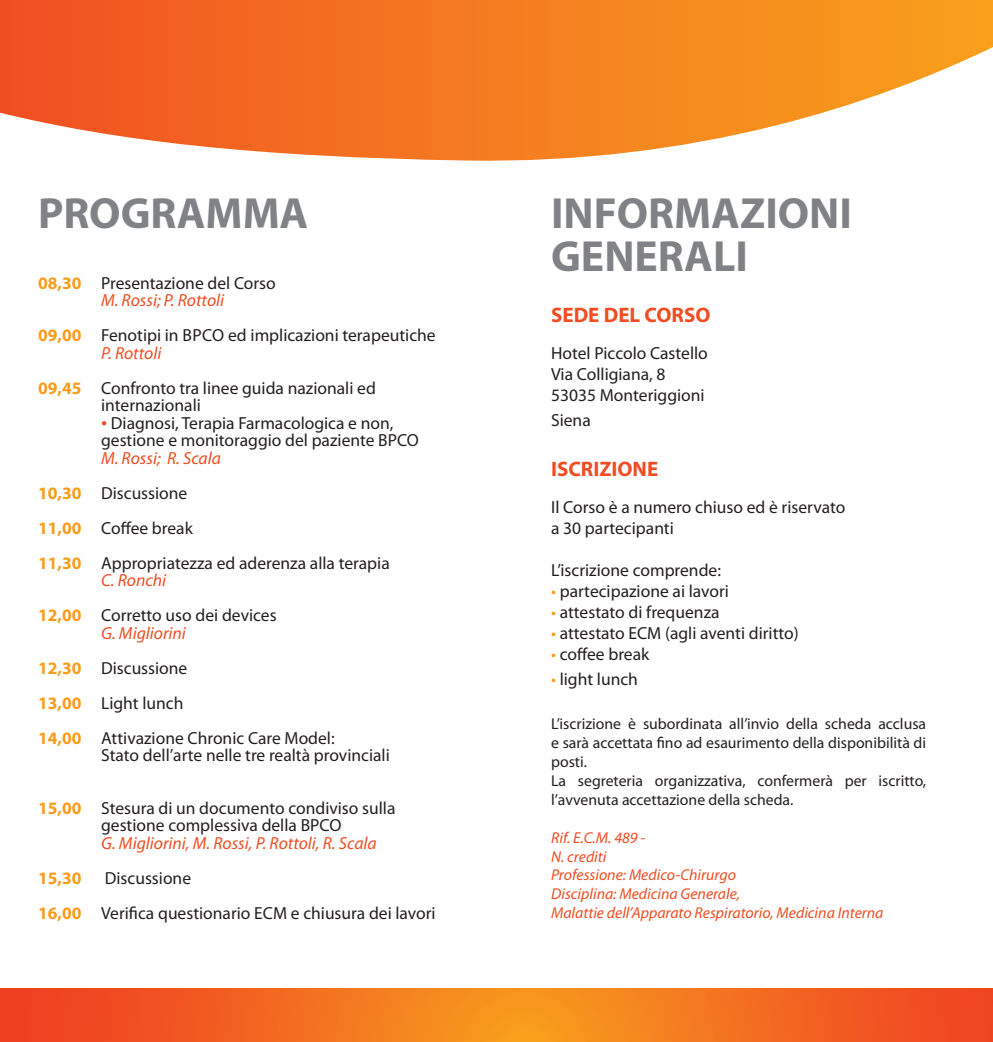
<style>
.page{position:relative;width:993px;height:1042px;background:#fff}
.page>*{position:absolute;margin:0;border:0;box-sizing:border-box;transform-origin:0 0}
.t1{font:700 43.75px "Myriad Pro";color:#808285}
.t2{font:700 21px "Myriad Pro";color:#f04d22}
.t3{font:17.5px/17.5px "Myriad Pro";color:#231f20;text-align:center}
.t4{font:italic 17.5px "Myriad Pro";color:#f04d22}
.t5{font:700 17.5px "Myriad Pro";color:#f89c1c}
.t6{font:15.75px/18.9px "Myriad Pro";color:#231f20}
.t7{font:italic 15.75px "Myriad Pro";color:#f04d22}
.s1{font-weight:700;color:#f89c1c}
.s2{font-family:"Times New Roman";color:#f04d22}
.s3{color:#f89c1c}
</style>
<div class="page">
<svg style="left:0;top:989px;width:992px;height:53px"></svg>
<svg style="left:0;top:0;width:992px;height:161px"></svg>
<p class="t1" style="left:38px;top:184px;width:272px">PROGRAMMA</p>
<p class="t3" style="left:38px;top:274px;width:239px"><span class="s1">08,30</span> Presentazione del Corso</p>
<p class="t4" style="left:101px;top:290px;width:124px">M. Rossi; P. Rottoli</p>
<p class="t3" style="left:38px;top:326px;width:399px"><span class="s1">09,00</span> Fenotipi in BPCO ed implicazioni terapeutiche</p>
<p class="t4" style="left:101px;top:342px;width:62px">P. Rottoli</p>
<p class="t3" style="left:38px;top:379px;width:339px"><span class="s1">09,45</span> Confronto tra linee guida nazionali ed</p>
<p class="t3" style="left:101px;top:396px;width:101px">internazionali</p>
<p class="t3" style="left:101px;top:414px;width:294px"><span class="s2">•</span> Diagnosi, Terapia Farmacologica e non,</p>
<p class="t3" style="left:101px;top:431px;width:319px">gestione e monitoraggio del paziente BPCO</p>
<p class="t4" style="left:101px;top:447px;width:121px">M. Rossi; R. Scala</p>
<p class="t3" style="left:38px;top:484px;width:151px"><span class="s1">10,30</span> Discussione</p>
<p class="t3" style="left:38px;top:519px;width:156px"><span class="s1">11,00</span> Coffee break</p>
<p class="t3" style="left:38px;top:554px;width:353px"><span class="s1">11,30</span> Appropriatezza ed aderenza alla terapia</p>
<p class="t4" style="left:101px;top:570px;width:66px">C. Ronchi</p>
<p class="t3" style="left:38px;top:606px;width:240px"><span class="s1">12,00</span> Corretto uso dei devices</p>
<p class="t4" style="left:101px;top:622px;width:86px">G. Migliorini</p>
<p class="t3" style="left:38px;top:659px;width:151px"><span class="s1">12,30</span> Discussione</p>
<p class="t3" style="left:38px;top:694px;width:147px"><span class="s1">13,00</span> Light lunch</p>
<p class="t3" style="left:38px;top:729px;width:298px"><span class="s1">14,00</span> Attivazione Chronic Care Model:</p>
<p class="t3" style="left:101px;top:746px;width:290px">Stato dell’arte nelle tre realtà provinciali</p>
<p class="t3" style="left:38px;top:799px;width:359px"><span class="s1">15,00</span> Stesura di un documento condiviso sulla gestione complessiva della BPCO</p>
<p class="t4" style="left:101px;top:832px;width:277px">G. Migliorini, M. Rossi, P. Rottoli, R. Scala</p>
<p class="t5" style="left:38px;top:866px;width:45px">15,30</p>
<p class="t3" style="left:105px;top:869px;width:88px">Discussione</p>
<p class="t3" style="left:38px;top:904px;width:399px"><span class="s1">16,00</span> Verifica questionario ECM e chiusura dei lavori</p>
<p class="t1" style="left:551px;top:184px;width:302px">INFORMAZIONI</p>
<p class="t1" style="left:551px;top:228px;width:198px">GENERALI</p>
<p class="t2" style="left:551px;top:301px;width:161px">SEDE DEL CORSO</p>
<p class="t3" style="left:551px;top:344px;width:158px">Hotel Piccolo Castello</p>
<p class="t3" style="left:551px;top:365px;width:116px">Via Colligiana, 8</p>
<p class="t3" style="left:551px;top:386px;width:155px">53035 Monteriggioni</p>
<p class="t3" style="left:551px;top:411px;width:41px">Siena</p>
<p class="t2" style="left:551px;top:455px;width:109px">ISCRIZIONE</p>
<p class="t3" style="left:551px;top:498px;width:296px">Il Corso è a numero chiuso ed è riservato</p>
<p class="t3" style="left:551px;top:519px;width:124px">a 30 partecipanti</p>
<p class="t3" style="left:551px;top:561px;width:171px">L’iscrizione comprende:</p>
<p class="t3" style="left:551px;top:582px;width:179px"><span class="s3">•</span> partecipazione ai lavori</p>
<p class="t3" style="left:551px;top:603px;width:170px"><span class="s3">•</span> attestato di frequenza</p>
<p class="t3" style="left:551px;top:624px;width:249px"><span class="s3">•</span> attestato ECM (agli aventi diritto)</p>
<p class="t3" style="left:551px;top:645px;width:100px"><span class="s3">•</span> coffee break</p>
<p class="t3" style="left:551px;top:670px;width:88px"><span class="s3">•</span> light lunch</p>
<p class="t6" style="left:551px;top:714px;width:376px">L’iscrizione è subordinata all’invio della scheda acclusa</p>
<p class="t6" style="left:551px;top:733px;width:376px">e sarà accettata fino ad esaurimento della disponibilità di posti.</p>
<p class="t6" style="left:551px;top:771px;width:376px">La segreteria organizzativa, confermerà per iscritto,</p>
<p class="t6" style="left:551px;top:790px;width:244px">l’avvenuta accettazione della scheda.</p>
<p class="t7" style="left:551px;top:827px;width:96px">Rif. E.C.M. 489 -</p>
<p class="t7" style="left:551px;top:846px;width:57px">N. crediti</p>
<p class="t7" style="left:551px;top:865px;width:186px">Professione: Medico-Chirurgo</p>
<p class="t7" style="left:551px;top:884px;width:190px">Disciplina: Medicina Generale,</p>
<p class="t7" style="left:551px;top:903px;width:334px">Malattie dell’Apparato Respiratorio, Medicina Interna</p>
</div>
